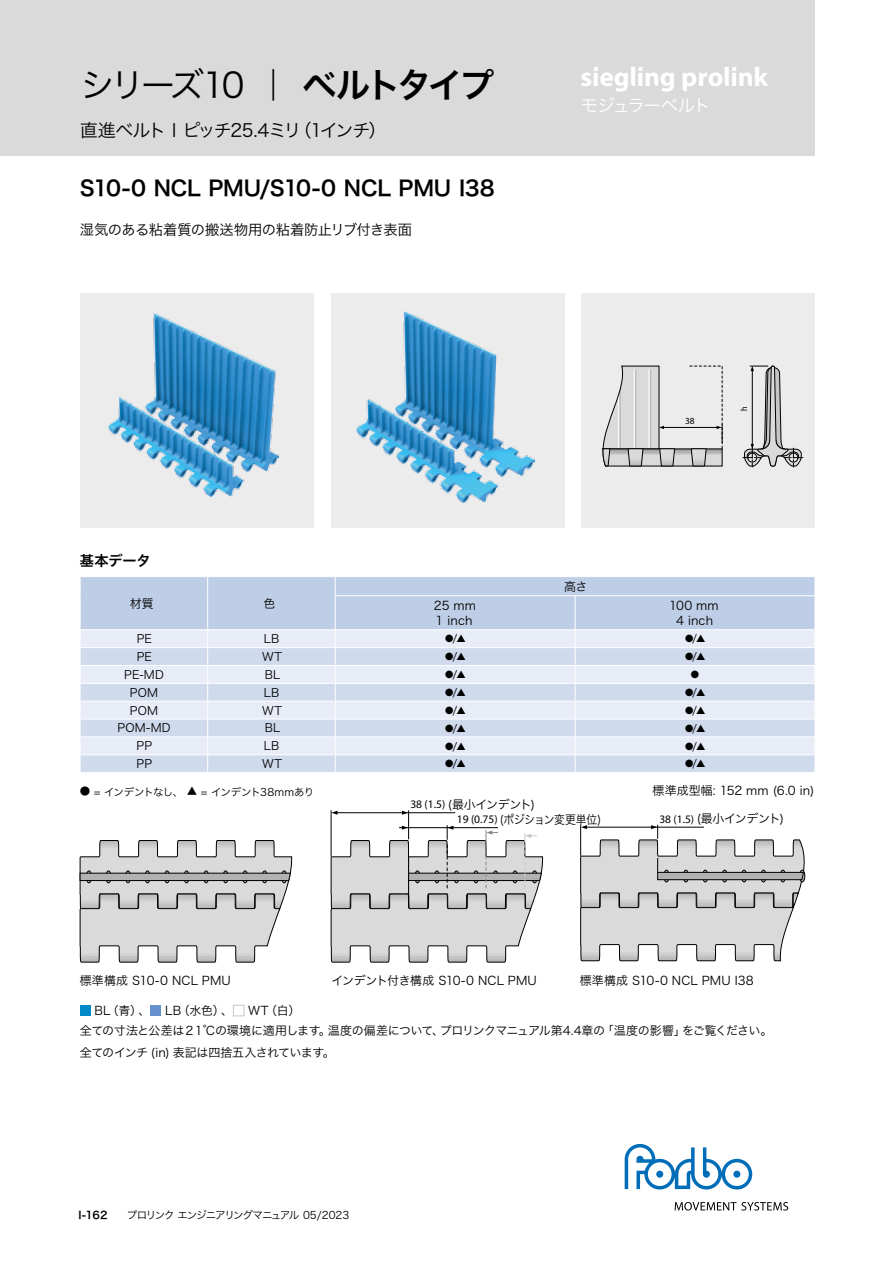
<style>
.page{position:relative;width:893px;height:1263px;background:#fff}
.page>*{position:absolute;margin:0;border:0;box-sizing:border-box;transform-origin:0 0}
.t1{font:34.5px "Hira Kaku Pro N W3";letter-spacing:-.115em;color:#000}
.t2{font:700 27px "Forbo Pro";letter-spacing:-.005em;color:#fff}
.t3{font:21px "Hira Kaku Pro N W6";letter-spacing:-.01em;color:#000}
.t4{font:18px "Hira Kaku Pro N W3";letter-spacing:-.07em;color:#000}
.t5{font:17.55px "Hira Kaku Pro N W3";letter-spacing:-.065em;color:#fff}
.t6{font:14.25px "Hira Kaku Pro N W3";letter-spacing:-.02em;color:#000}
.t7{font:14.25px "Hira Kaku Pro N W6";letter-spacing:-.015em;color:#000}
.t8{font:12px/19.5px "Hira Kaku Pro N W3";letter-spacing:-.025em;color:#000}
.t9{font:12px/15.6px "Hira Kaku Pro N W3";letter-spacing:.015em;color:#000;text-align:center}
.t10{font:12px "Hira Kaku Pro N W3";letter-spacing:-.025em;color:#000;scale:.9 1}
.t11{font:12px "Hira Kaku Pro N W3";letter-spacing:.01em;color:#000}
.t12{font:11.55px "Hira Kaku Pro N W3";letter-spacing:.015em;color:#000}
.t13{font:10.5px "Hira Kaku Pro N W3";letter-spacing:-.085em;color:#000}
.t14{font:10.5px "Hira Kaku Pro N W3";letter-spacing:-.045em;color:#000}
.t15{font:10.5px "Hira Kaku Pro N W6";color:#000}
.t16{font:10.5px "Zapf Dingbats ITC";color:#000}
.t17{font:9.3px "Myriad Pro";color:#000}
.t18{font:9.3px "Myriad Pro";color:#000;scale:.85 1}
.s1{font-family:"Hira Kaku Pro N W6"}
.s2{font-family:"Myriad Pro";font-size:11.55px}
.s3{font-family:"Myriad Pro";font-size:11.4px}
</style>
<div class="page">
<div style="left:0;top:0;width:814px;height:155px;background:#dadada"></div>
<svg style="left:625px;top:1144px;width:127px;height:45px"></svg>
<svg style="left:675px;top:1202px;width:113px;height:8px"></svg>
<div style="left:80px;top:1005px;width:10px;height:11px;background:#008ac9"></div>
<div style="left:151px;top:1005px;width:10px;height:11px;background:#6592cc"></div>
<div style="left:233px;top:1005px;width:11px;height:11px;background:#fff;border:1px solid #c5c6c6"></div>
<div style="left:581px;top:293px;width:234px;height:234px;background:#ececed"></div>
<svg style="left:743px;top:365px;width:60px;height:102px"></svg>
<svg style="left:602px;top:366px;width:121px;height:101px"></svg>
<div style="left:80px;top:293px;width:234px;height:234px;background:#ececed"></div>
<img style="left:108px;top:313px;width:170px;height:183px">
<div style="left:331px;top:293px;width:233px;height:234px;background:#ececed"></div>
<img style="left:356px;top:311px;width:178px;height:192px">
<svg style="left:80px;top:577px;width:735px;height:195px;background:#d6dfef"></svg>
<svg style="left:580px;top:825px;width:226px;height:136px"></svg>
<svg style="left:331px;top:811px;width:212px;height:152px"></svg>
<svg style="left:80px;top:840px;width:212px;height:123px"></svg>
<h1 class="t1" style="left:80px;top:55px;width:416px">シリーズ10 ｜<span class="s1">ベルトタイプ</span></h1>
<h3 class="t4" style="left:80px;top:115px;width:308px">直進ベルト l ピッチ25.4ミリ（1インチ）</h3>
<h3 class="t3" style="left:80px;top:169px;width:416px">S10-0 NCL PMU/S10-0 NCL PMU I38</h3>
<p class="t6" style="left:80px;top:217px;width:334px">湿気のある粘着質の搬送物用の粘着防止リブ付き表面</p>
<p class="t7" style="left:80px;top:548px;width:72px">基本データ</p>
<h2 class="t2" style="left:580px;top:66px;width:189px">siegling prolink</h2>
<h3 class="t5" style="left:580px;top:90px;width:132px">モジュラーベルト</h3>
<p class="t8" style="left:564px;top:576px;width:25px">高さ</p>
<p class="t17" style="left:685px;top:416px;width:11px">38</p>
<p class="t18" style="left:739px;top:411px;width:7px;rotate:-90deg">h</p>
<p class="t8" style="left:130px;top:593px;width:26px">材質</p>
<p class="t8" style="left:263px;top:593px;width:13px">色</p>
<p class="t8" style="left:434px;top:596px;width:44px;line-height:15.6px">25 mm<br>1 inch</p>
<p class="t9" style="left:669px;top:596px;width:51px">100 mm<br>4 inch</p>
<p class="t12" style="left:137px;top:628px;width:17px">PE</p>
<p class="t12" style="left:264px;top:628px;width:17px">LB</p>
<p class="t13" style="left:445px;top:629px;width:22px">●/▲</p>
<p class="t13" style="left:685px;top:629px;width:22px">●/▲</p>
<p class="t12" style="left:137px;top:646px;width:17px">PE</p>
<p class="t12" style="left:262px;top:646px;width:21px">WT</p>
<p class="t13" style="left:445px;top:647px;width:22px">●/▲</p>
<p class="t13" style="left:685px;top:647px;width:22px">●/▲</p>
<p class="t12" style="left:124px;top:664px;width:41px">PE-MD</p>
<p class="t12" style="left:265px;top:664px;width:17px">BL</p>
<p class="t13" style="left:445px;top:665px;width:22px">●/▲</p>
<p class="t16" style="left:691px;top:669px;width:10px">●</p>
<p class="t12" style="left:130px;top:682px;width:30px">POM</p>
<p class="t12" style="left:264px;top:682px;width:17px">LB</p>
<p class="t13" style="left:445px;top:683px;width:22px">●/▲</p>
<p class="t13" style="left:685px;top:683px;width:22px">●/▲</p>
<p class="t12" style="left:130px;top:700px;width:30px">POM</p>
<p class="t12" style="left:262px;top:700px;width:21px">WT</p>
<p class="t13" style="left:445px;top:700px;width:22px">●/▲</p>
<p class="t13" style="left:685px;top:700px;width:22px">●/▲</p>
<p class="t12" style="left:118px;top:718px;width:54px">POM-MD</p>
<p class="t12" style="left:265px;top:718px;width:17px">BL</p>
<p class="t13" style="left:445px;top:718px;width:22px">●/▲</p>
<p class="t13" style="left:685px;top:718px;width:22px">●/▲</p>
<p class="t12" style="left:137px;top:736px;width:17px">PP</p>
<p class="t12" style="left:264px;top:736px;width:17px">LB</p>
<p class="t13" style="left:445px;top:736px;width:22px">●/▲</p>
<p class="t13" style="left:685px;top:736px;width:22px">●/▲</p>
<p class="t12" style="left:137px;top:753px;width:17px">PP</p>
<p class="t12" style="left:262px;top:753px;width:21px">WT</p>
<p class="t13" style="left:445px;top:754px;width:22px">●/▲</p>
<p class="t13" style="left:685px;top:754px;width:22px">●/▲</p>
<p class="t11" style="left:652px;top:780px;width:163px">標準成型幅: 152 mm (6.0 in)</p>
<p class="t10" style="left:457px;top:809px;width:162px"><span class="s2">19 (0.75)</span> (ポジション変更単位)</p>
<p class="t8" style="left:659px;top:808px;width:126px"><span class="s3">38 (1.5)</span> (最小インデント)</p>
<p class="t14" style="left:80px;top:782px;width:236px">● = インデントなし、 ▲ = インデント38mmあり</p>
<p class="t8" style="left:410px;top:794px;width:126px"><span class="s2">38 (1.5)</span> (最小インデント)</p>
<p class="t9" style="left:80px;top:972px;width:152px">標準構成 S10-0 NCL PMU</p>
<p class="t8" style="left:331px;top:970px;width:207px">インデント付き構成 S10-0 NCL PMU</p>
<p class="t9" style="left:580px;top:972px;width:175px">標準構成 S10-0 NCL PMU I38</p>
<p class="t8" style="left:80px;top:1000px;width:694px;text-indent:168px">WT（白）<br>全ての寸法と公差は２１℃の環境に適用します。温度の偏差について、プロリンクマニュアル第4.4章の「温度の影響」をご覧ください。</p>
<p class="t8" style="left:80px;top:1042px;width:256px">全てのインチ (in) 表記は四捨五入されています。</p>
<p class="t8" style="left:94px;top:1000px;width:140px">BL（青）、 LB（水色）、</p>
<p class="t15" style="left:78px;top:1206px;width:31px">I-162</p>
<p class="t13" style="left:127px;top:1205px;width:224px">プロリンク エンジニアリングマニュアル 05/2023</p>
</div>
